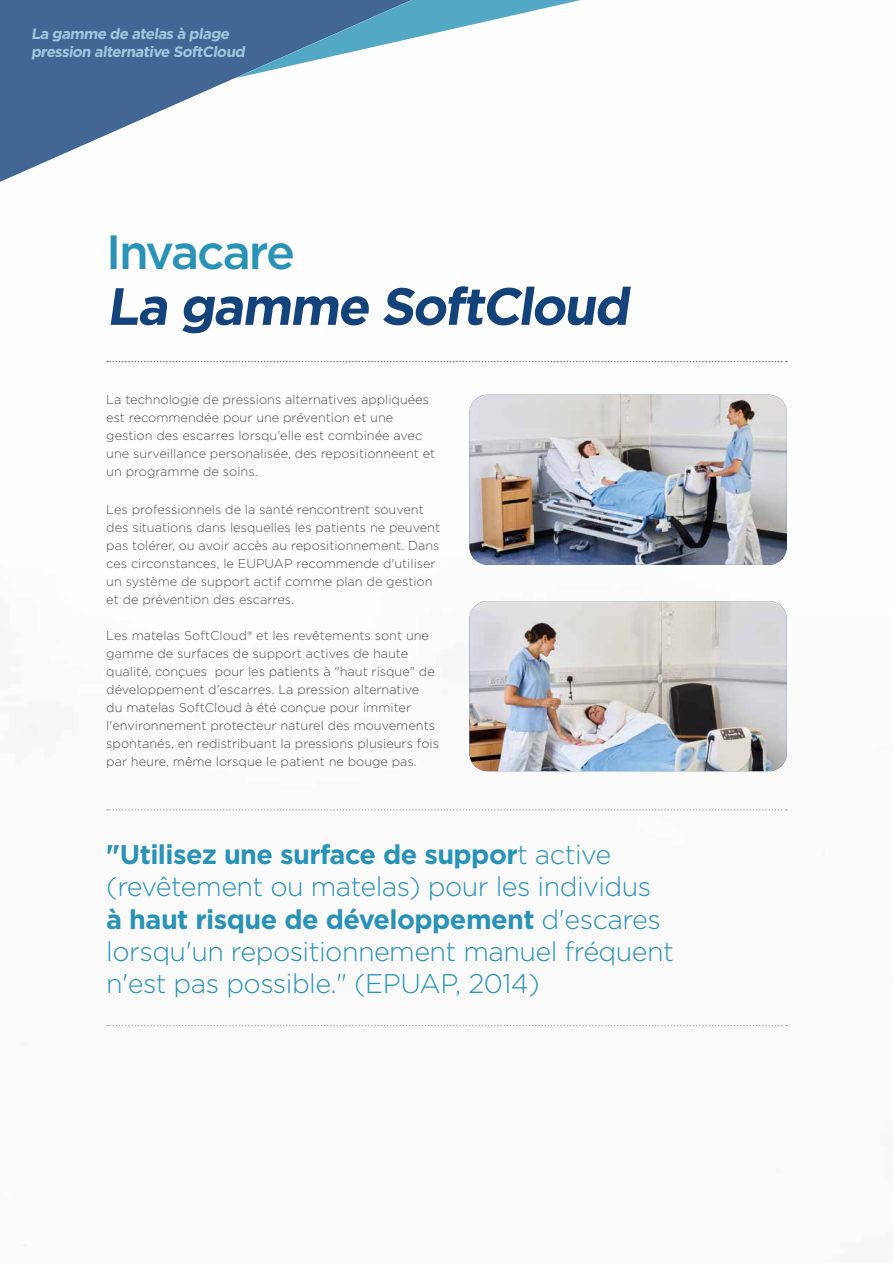
<style>
.page{position:relative;width:893px;height:1263px;background:#fff}
.page>*{position:absolute;margin:0;border:0;box-sizing:border-box;transform-origin:0 0}
.t1{font:700 52.35px "Gotham";color:#14427a}
.t2{font:500 48px "Gotham";letter-spacing:-.045em;color:#2993b7}
.t3{font:300 27px/32.4px "Gotham";letter-spacing:-.02em;color:#2993b7}
.t4{font:700 15px/18px "Gotham";color:#a0c7dd}
.t5{font:300 12.75px/18px "Gotham";color:#4d4a51}
.s1{font-weight:700}
</style>
<div class="page">
<svg style="left:0;top:78px;width:236px;height:104px"></svg>
<svg style="left:0;top:0;width:581px;height:78px;fill:#426794"></svg>
<img style="left:469px;top:395px;width:318px;height:170px">
<img style="left:469px;top:601px;width:318px;height:170px">
<svg style="left:107px;top:809px;width:680px;height:1px"></svg>
<svg style="left:107px;top:361px;width:680px;height:1px"></svg>
<svg style="left:107px;top:1025px;width:680px;height:1px"></svg>
<p class="t4" style="left:31px;top:25px;width:218px">La gamme de atelas à plage pression alternative SoftCloud</p>
<h2 class="t2" style="left:106px;top:221px;width:190px">Invacare</h2>
<h1 class="t1" style="left:106px;top:272px;width:534px">La gamme SoftCloud</h1>
<p class="t5" style="left:106px;top:390px;width:331px">La technologie de pressions alternatives appliquées est recommendée pour une prévention et une gestion des escarres lorsqu'elle est combinée avec une surveillance personalisée, des repositionneent et un programme de soins.</p>
<p class="t5" style="left:106px;top:500px;width:335px">Les professionnels de la santé rencontrent souvent des situations dans lesquelles les patients ne peuvent pas tolérer, ou avoir accès au repositionnement. Dans ces circonstances, le EUPUAP recommende d'utiliser un système de support actif comme plan de gestion et de prévention des escarres.</p>
<p class="t5" style="left:106px;top:626px;width:334px">Les matelas SoftCloud® et les revêtements sont une gamme de surfaces de support actives de haute qualité, conçues pour les patients à "haut risque" de développement d'escarres. La pression alternative<br>du matelas SoftCloud à été conçue pour immiter l'environnement protecteur naturel des mouvements spontanés, en redistribuant la pressions plusieurs fois par heure, même lorsque le patient ne bouge pas.</p>
<h3 class="t3" style="left:106px;top:837px;width:569px"><span class="s1">"Utilisez une surface de suppor</span>t active (revêtement ou matelas) pour les individus <span class="s1">à haut risque de développement</span> d'escares lorsqu'un repositionnement manuel fréquent n'est pas possible." (EPUAP, 2014)</h3>
</div>
